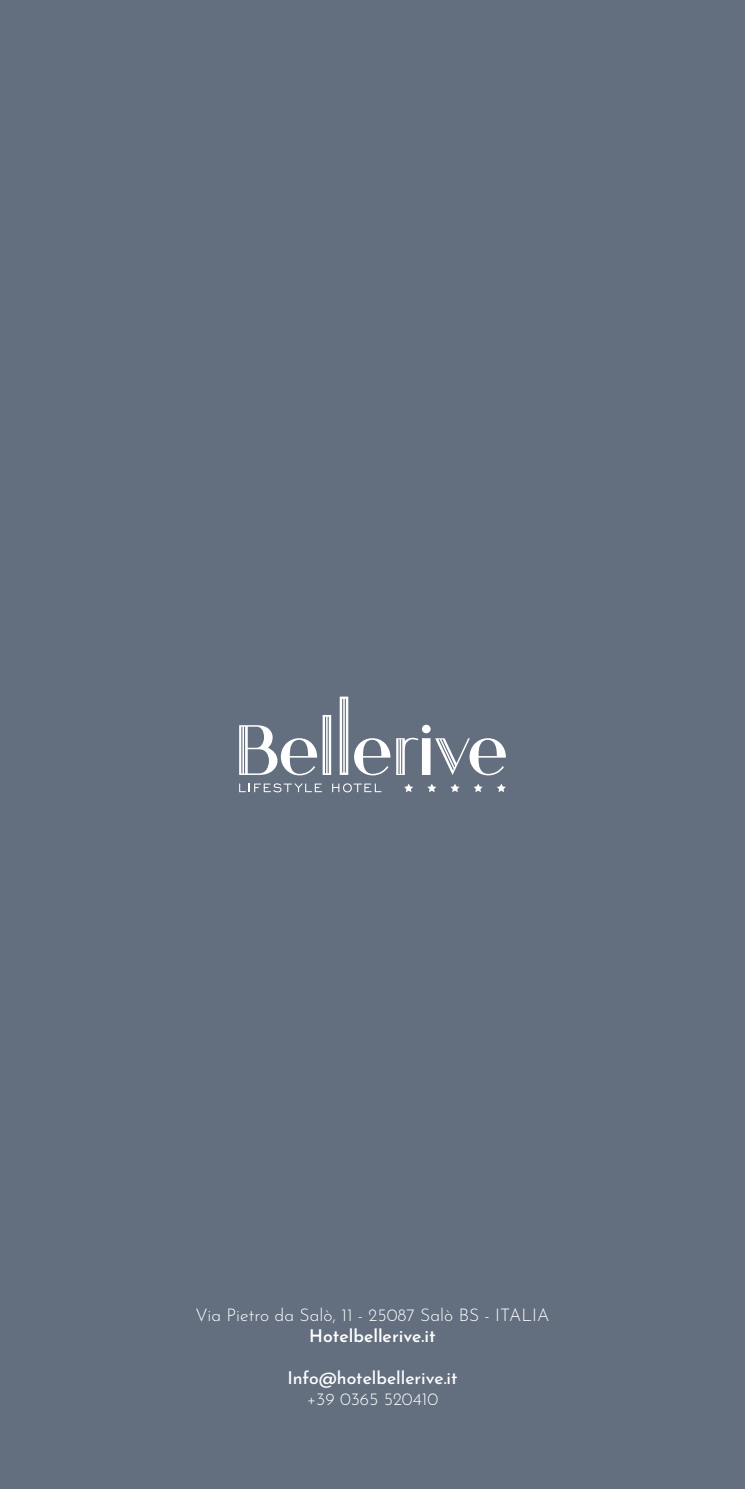
<style>
.page{position:relative;width:745px;height:1489px;background:#fff}
.page>*{position:absolute;margin:0;border:0;box-sizing:border-box;transform-origin:0 0}
.t1{font:300 17.5px "Josefin Sans";color:#fff}
.t2{font:500 17.5px "Josefin Sans";color:#fff}
.t3{font:600 17.5px "Josefin Sans";color:#fff}
</style>
<div class="page">
<div style="left:0;top:0;width:744px;height:1488px;background:#636e7f"></div>
<svg style="left:239px;top:715px;width:92px;height:60px"></svg>
<svg style="left:339px;top:696px;width:9px;height:79px"></svg>
<svg style="left:354px;top:738px;width:36px;height:37px"></svg>
<svg style="left:396px;top:724px;width:109px;height:51px"></svg>
<svg style="left:404px;top:783px;width:9px;height:9px"></svg>
<svg style="left:427px;top:783px;width:9px;height:9px"></svg>
<svg style="left:497px;top:783px;width:8px;height:9px"></svg>
<svg style="left:474px;top:783px;width:8px;height:9px"></svg>
<svg style="left:450px;top:784px;width:9px;height:8px"></svg>
<svg style="left:239px;top:783px;width:83px;height:9px"></svg>
<svg style="left:332px;top:783px;width:49px;height:9px"></svg>
<p class="t1" style="left:195px;top:1307px;width:355px">Via Pietro da Salò, 11 - 25087 Salò BS - ITALIA</p>
<p class="t3" style="left:309px;top:1328px;width:128px">Hotelbellerive.it</p>
<p class="t2" style="left:287px;top:1364px;width:172px">Info@hotelbellerive.it</p>
<p class="t1" style="left:306px;top:1391px;width:133px">+39 0365 520410</p>
</div>
